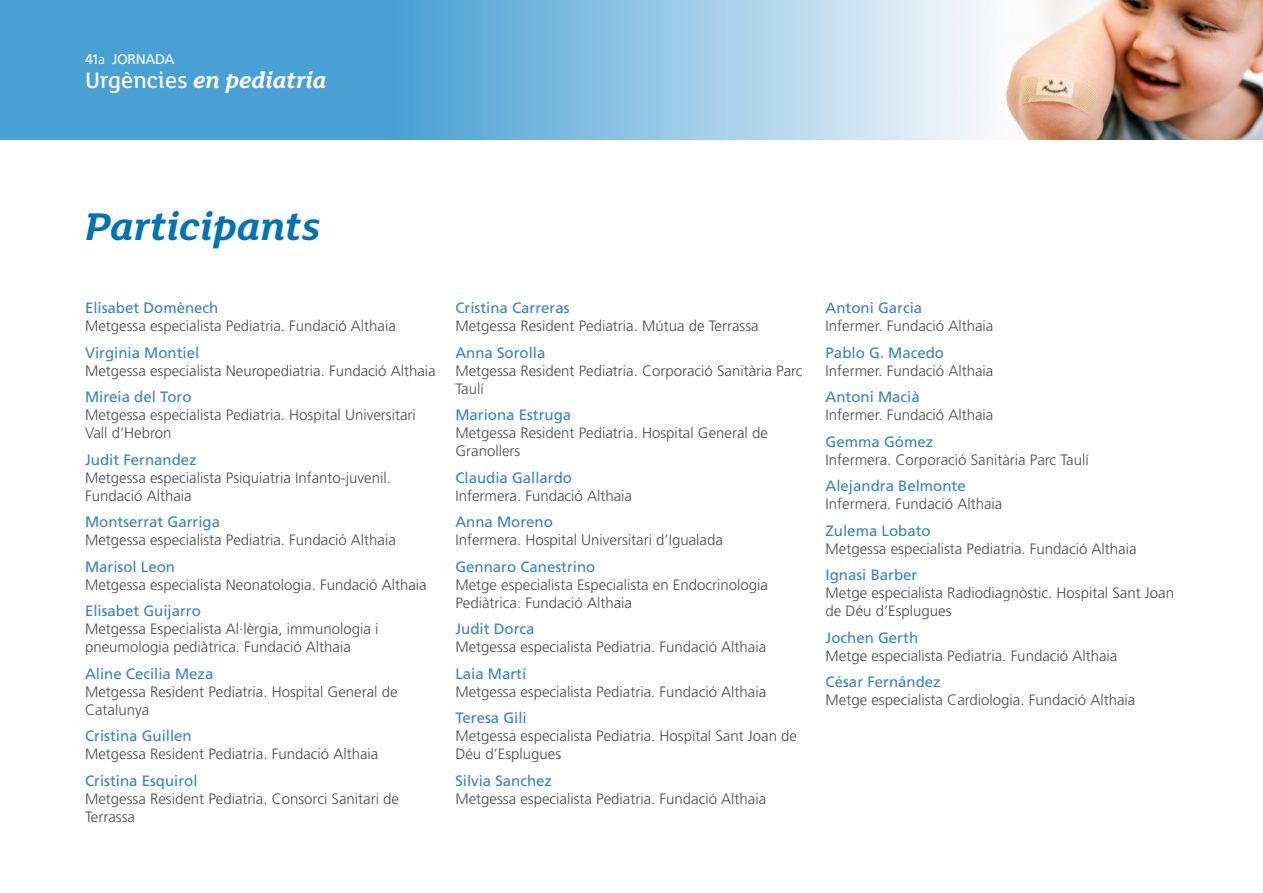
<style>
.page{position:relative;width:1263px;height:893px;background:#fff}
.page>*{position:absolute;margin:0;border:0;box-sizing:border-box;transform-origin:0 0}
.t1{font:italic 700 42px "FS Lola";color:#0072b6}
.t2{font:500 24.45px "FS Lola";color:#fff}
.t3{font:italic 700 24.45px "FS Lola";color:#fff}
.t4{font:300 15px/18px "Frutiger LT Std";color:#4b4b4d}
.t5{font:15px "Frutiger LT Std";color:#3883c0}
.t6{font:13.95px "Frutiger LT Std";letter-spacing:-.03em;color:#fff}
.s1{font-weight:300;font-size:13.5px}
.s2{font-weight:500;font-style:normal}
</style>
<div class="page">
<svg style="left:0;top:0;width:1263px;height:140px;background:#8eb6cf"></svg>
<p class="t6" style="left:85px;top:51px;width:91px">41<span class="s1">a</span> JORNADA</p>
<h2 class="t3" style="left:85px;top:63px;width:243px"><span class="s2">Urgències</span> en pediatria</h2>
<h2 class="t2" style="left:85px;top:68px;width:298px">Títol curs, jornada, congrés...</h2>
<h1 class="t1" style="left:85px;top:197px;width:237px">Participants</h1>
<p class="t5" style="left:85px;top:299px;width:135px">Elisabet Domènech</p>
<p class="t4" style="left:85px;top:317px;width:312px">Metgessa especialista Pediatria. Fundació Althaia</p>
<p class="t5" style="left:85px;top:344px;width:116px">Virginia Montiel</p>
<p class="t4" style="left:85px;top:362px;width:352px">Metgessa especialista Neuropediatria. Fundació Althaia</p>
<p class="t5" style="left:85px;top:388px;width:108px">Mireia del Toro</p>
<p class="t4" style="left:85px;top:406px;width:332px">Metgessa especialista Pediatria. Hospital Universitari<br>Vall d’Hebron</p>
<p class="t5" style="left:85px;top:451px;width:113px">Judit Fernandez</p>
<p class="t4" style="left:85px;top:469px;width:307px">Metgessa especialista Psiquiatria Infanto-juvenil.<br>Fundació Althaia</p>
<p class="t5" style="left:85px;top:513px;width:137px">Montserrat Garriga</p>
<p class="t4" style="left:85px;top:531px;width:312px">Metgessa especialista Pediatria. Fundació Althaia</p>
<p class="t5" style="left:85px;top:558px;width:92px">Marisol Leon</p>
<p class="t4" style="left:85px;top:576px;width:343px">Metgessa especialista Neonatologia. Fundació Althaia</p>
<p class="t5" style="left:85px;top:602px;width:117px">Elisabet Guijarro</p>
<p class="t4" style="left:85px;top:620px;width:295px">Metgessa Especialista Al·lèrgia, immunologia i pneumologia pediàtrica. Fundació Althaia</p>
<p class="t5" style="left:85px;top:665px;width:130px">Aline Cecilia Meza</p>
<p class="t4" style="left:85px;top:683px;width:314px">Metgessa Resident Pediatria. Hospital General de<br>Catalunya</p>
<p class="t5" style="left:85px;top:727px;width:108px">Cristina Guillen</p>
<p class="t4" style="left:85px;top:745px;width:295px">Metgessa Resident Pediatria. Fundació Althaia</p>
<p class="t5" style="left:85px;top:772px;width:114px">Cristina Esquirol</p>
<p class="t4" style="left:85px;top:790px;width:315px">Metgessa Resident Pediatria. Consorci Sanitari de<br>Terrassa</p>
<p class="t5" style="left:455px;top:299px;width:116px">Cristina Carreras</p>
<p class="t4" style="left:455px;top:317px;width:305px">Metgessa Resident Pediatria. Mútua de Terrassa</p>
<p class="t5" style="left:455px;top:344px;width:92px">Anna Sorolla</p>
<p class="t4" style="left:455px;top:362px;width:349px">Metgessa Resident Pediatria. Corporació Sanitària Parc<br>Taulí</p>
<p class="t5" style="left:455px;top:406px;width:117px">Mariona Estruga</p>
<p class="t4" style="left:455px;top:424px;width:314px">Metgessa Resident Pediatria. Hospital General de<br>Granollers</p>
<p class="t5" style="left:455px;top:469px;width:118px">Claudia Gallardo</p>
<p class="t4" style="left:455px;top:487px;width:178px">Infermera. Fundació Althaia</p>
<p class="t5" style="left:455px;top:513px;width:99px">Anna Moreno</p>
<p class="t4" style="left:455px;top:531px;width:269px">Infermera. Hospital Universitari d’Igualada</p>
<p class="t5" style="left:455px;top:558px;width:142px">Gennaro Canestrino</p>
<p class="t4" style="left:455px;top:576px;width:314px">Metge especialista Especialista en Endocrinologia<br>Pediàtrica. Fundació Althaia</p>
<p class="t5" style="left:455px;top:620px;width:81px">Judit Dorca</p>
<p class="t4" style="left:455px;top:638px;width:312px">Metgessa especialista Pediatria. Fundació Althaia</p>
<p class="t5" style="left:455px;top:665px;width:72px">Laia Martí</p>
<p class="t4" style="left:455px;top:683px;width:312px">Metgessa especialista Pediatria. Fundació Althaia</p>
<p class="t5" style="left:455px;top:709px;width:73px">Teresa Gili</p>
<p class="t4" style="left:455px;top:727px;width:343px">Metgessa especialista Pediatria. Hospital Sant Joan de<br>Déu d’Esplugues</p>
<p class="t5" style="left:455px;top:772px;width:98px">Silvia Sanchez</p>
<p class="t4" style="left:455px;top:790px;width:312px">Metgessa especialista Pediatria. Fundació Althaia</p>
<p class="t5" style="left:826px;top:299px;width:98px">Antoni Garcia</p>
<p class="t4" style="left:826px;top:317px;width:169px">Infermer. Fundació Althaia</p>
<p class="t5" style="left:826px;top:344px;width:120px">Pablo G. Macedo</p>
<p class="t4" style="left:826px;top:362px;width:169px">Infermer. Fundació Althaia</p>
<p class="t5" style="left:826px;top:388px;width:96px">Antoni Macià</p>
<p class="t4" style="left:826px;top:406px;width:169px">Infermer. Fundació Althaia</p>
<p class="t5" style="left:826px;top:433px;width:109px">Gemma Gómez</p>
<p class="t4" style="left:826px;top:451px;width:265px">Infermera. Corporació Sanitària Parc Taulí</p>
<p class="t5" style="left:826px;top:477px;width:142px">Alejandra Belmonte</p>
<p class="t4" style="left:826px;top:495px;width:178px">Infermera. Fundació Althaia</p>
<p class="t5" style="left:826px;top:522px;width:107px">Zulema Lobato</p>
<p class="t4" style="left:826px;top:540px;width:312px">Metgessa especialista Pediatria. Fundació Althaia</p>
<p class="t5" style="left:826px;top:566px;width:93px">Ignasi Barber</p>
<p class="t4" style="left:826px;top:584px;width:350px">Metge especialista Radiodiagnòstic. Hospital Sant Joan de Déu d’Esplugues</p>
<p class="t5" style="left:826px;top:629px;width:94px">Jochen Gerth</p>
<p class="t4" style="left:826px;top:647px;width:293px">Metge especialista Pediatria. Fundació Althaia</p>
<p class="t5" style="left:826px;top:673px;width:117px">César Fernández</p>
<p class="t4" style="left:826px;top:691px;width:311px">Metge especialista Cardiologia. Fundació Althaia</p>
</div>
